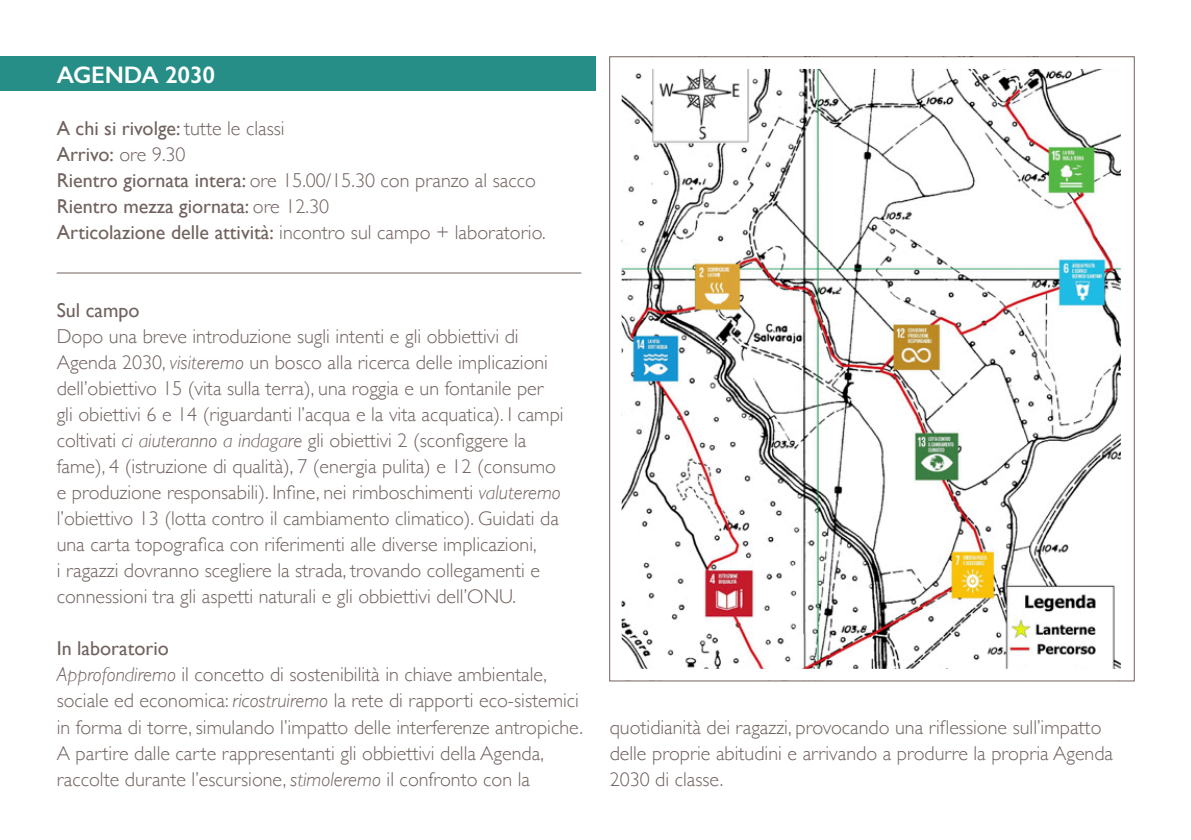
<style>
.page{position:relative;width:1191px;height:840px;background:#fff}
.page>*{position:absolute;margin:0;border:0;box-sizing:border-box;transform-origin:0 0}
.t1{font:600 24px "Gill Sans";letter-spacing:-.01em;color:#fff}
.Testo{font:300 20px/26px "Gill Sans";color:#70625e}
.Testo-2{font:20px "Gill Sans";color:#70625e}
.Titolini{font:20px "Gill Sans";color:#70625e}
.s1{font-weight:300}
.s2{font-weight:400}
.s3{font-style:italic}
</style>
<div class="page">
<div style="left:0;top:57px;width:595px;height:34px;background:#268e86"></div>
<hr style="left:57px;top:272px;width:524px;height:1px;background:#70625e">
<img style="left:622px;top:70px;width:499px;height:597px">
<p class="t1" style="left:57px;top:60px;width:160px">AGENDA 2030</p>
<p class="Testo-2" style="left:57px;top:116px;width:229px">A chi si rivolge: <span class="s1">tutte le classi</span></p>
<p class="Testo-2" style="left:57px;top:142px;width:130px">Arrivo: <span class="s1">ore 9.30</span></p>
<p class="Testo" style="left:57px;top:166px;width:481px"><span class="s2">Rientro giornata intera:</span> ore 15.00/15.30 con pranzo al sacco</p>
<p class="Testo-2" style="left:57px;top:194px;width:274px">Rientro mezza giornata: <span class="s1">ore 12.30</span></p>
<p class="Testo" style="left:57px;top:218px;width:490px"><span class="s2">Articolazione delle attività:</span> incontro sul campo + laboratorio.</p>
<p class="Titolini" style="left:57px;top:298px;width:84px">Sul campo</p>
<p class="Testo" style="left:57px;top:322px;width:508px">Dopo una breve introduzione sugli intenti e gli obbiettivi di Agenda 2030, <span class="s3">visiteremo</span> un bosco alla ricerca delle implicazioni dell’obiettivo 15 (vita sulla terra), una roggia e un fontanile per gli obiettivi 6 e 14 (riguardanti l’acqua e la vita acquatica). I campi coltivati <span class="s3">ci aiuteranno a indagare</span> gli obiettivi 2 (sconfiggere la fame), 4 (istruzione di qualità), 7 (energia pulita) e 12 (consumo e produzione responsabili). Infine, nei rimboschimenti <span class="s3">valuteremo </span>l’obiettivo 13 (lotta contro il cambiamento climatico). Guidati da una carta topografica con riferimenti alle diverse implicazioni,<br>i ragazzi dovranno scegliere la strada, trovando collegamenti e connessioni tra gli aspetti naturali e gli obbiettivi dell’ONU.</p>
<p class="Titolini" style="left:57px;top:636px;width:114px">In laboratorio</p>
<p class="Testo" style="left:57px;top:660px;width:528px"><span class="s3">Approfondiremo</span> il concetto di sostenibilità in chiave ambientale, sociale ed economica: <span class="s3">ricostruiremo</span> la rete di rapporti eco-sistemici in forma di torre, simulando l’impatto delle interferenze antropiche.<br>A partire dalle carte rappresentanti gli obbiettivi della Agenda, raccolte durante l’escursione, <span class="s3">stimoleremo</span> il confronto con la</p>
<p class="Testo" style="left:609px;top:712px;width:505px">quotidianità dei ragazzi, provocando una riflessione sull’impatto delle proprie abitudini e arrivando a produrre la propria Agenda<br>2030 di classe.</p>
</div>
